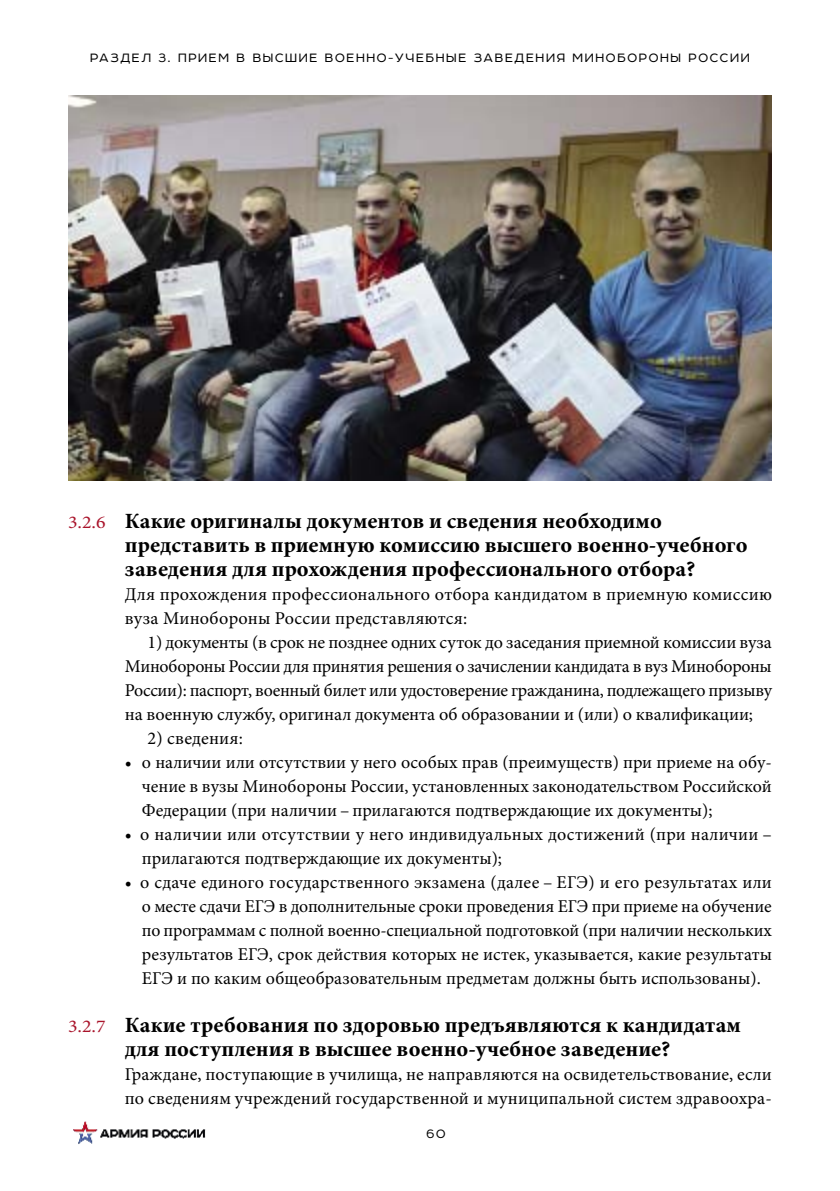
<style>
.page{position:relative;width:840px;height:1191px;background:#fff}
.page>*{position:absolute;margin:0;border:0;box-sizing:border-box;transform-origin:0 0}
.t1{font:700 condensed 22px/24px "Minion Pro";color:#000;scale:1.1 1}
.t2{font:18px/24px "Minion Pro";letter-spacing:.01em;color:#000}
.t3{font:14px "Room";letter-spacing:.12em;color:#000}
.s1{font-weight:400;font-stretch:normal;font-size:18px;color:#a9132a}
</style>
<div class="page">
<img style="left:73px;top:1121px;width:133px;height:23px">
<img style="left:68px;top:95px;width:703px;height:385px">
<p class="t3" style="left:90px;top:49px;width:660px">РАЗДЕЛ 3. ПРИЕМ В ВЫСШИЕ ВОЕННО-УЧЕБНЫЕ ЗАВЕДЕНИЯ МИНОБОРОНЫ РОССИИ</p>
<p class="t1" style="left:125px;top:511px;width:567px;text-indent:-57px"><span class="s1">3.2.6</span> Какие оригиналы документов и сведения необходимо представить в приемную комиссию высшего военно-учебного заведения для прохождения профессионального отбора?</p>
<p class="t2" style="left:125px;top:584px;width:648px">Для прохождения профессионального отбора кандидатом в приемную комиссию вуза Минобороны России представляются:</p>
<p class="t2" style="left:125px;top:632px;width:648px;text-align:justify;text-indent:23px">1) документы (в срок не позднее одних суток до заседания приемной комиссии вуза Минобороны России для принятия решения о зачислении кандидата в вуз Минобороны России): паспорт, военный билет или удостоверение гражданина, подлежащего призыву на военную службу, оригинал документа об образовании и (или) о квалификации;</p>
<p class="t2" style="left:147px;top:728px;width:97px">2) сведения:</p>
<p class="t2" style="left:142px;top:752px;width:631px;text-align:justify;text-indent:-17px">• о наличии или отсутствии у него особых прав (преимуществ) при приеме на обу&shy;чение в вузы Минобороны России, установленных законодательством Российской Федерации (при наличии – прилагаются подтверждающие их документы);</p>
<p class="t2" style="left:142px;top:824px;width:631px;text-indent:-17px">• о наличии или отсутствии у него индивидуальных достижений (при наличии – прилагаются подтверждающие их документы);</p>
<p class="t2" style="left:142px;top:872px;width:631px;text-align:justify;text-indent:-17px">• о сдаче единого государственного экзамена (далее – ЕГЭ) и его результатах или о месте сдачи ЕГЭ в дополнительные сроки проведения ЕГЭ при приеме на обучение по программам с полной военно-специальной подготовкой (при наличии нескольких результатов ЕГЭ, срок действия которых не истек, указывается, какие результаты ЕГЭ и по каким общеобразовательным предметам должны быть использованы).</p>
<p class="t1" style="left:125px;top:1015px;width:561px;text-indent:-57px"><span class="s1">3.2.7</span> Какие требования по здоровью предъявляются к кандидатам для поступления в высшее военно-учебное заведение?</p>
<p class="t2" style="left:125px;top:1064px;width:648px">Граждане, поступающие в училища, не направляются на освидетельствование, если по сведениям учреждений государственной и муниципальной систем здравоохра-</p>
<p class="t3" style="left:426px;top:1124px;width:21px">60</p>
</div>
